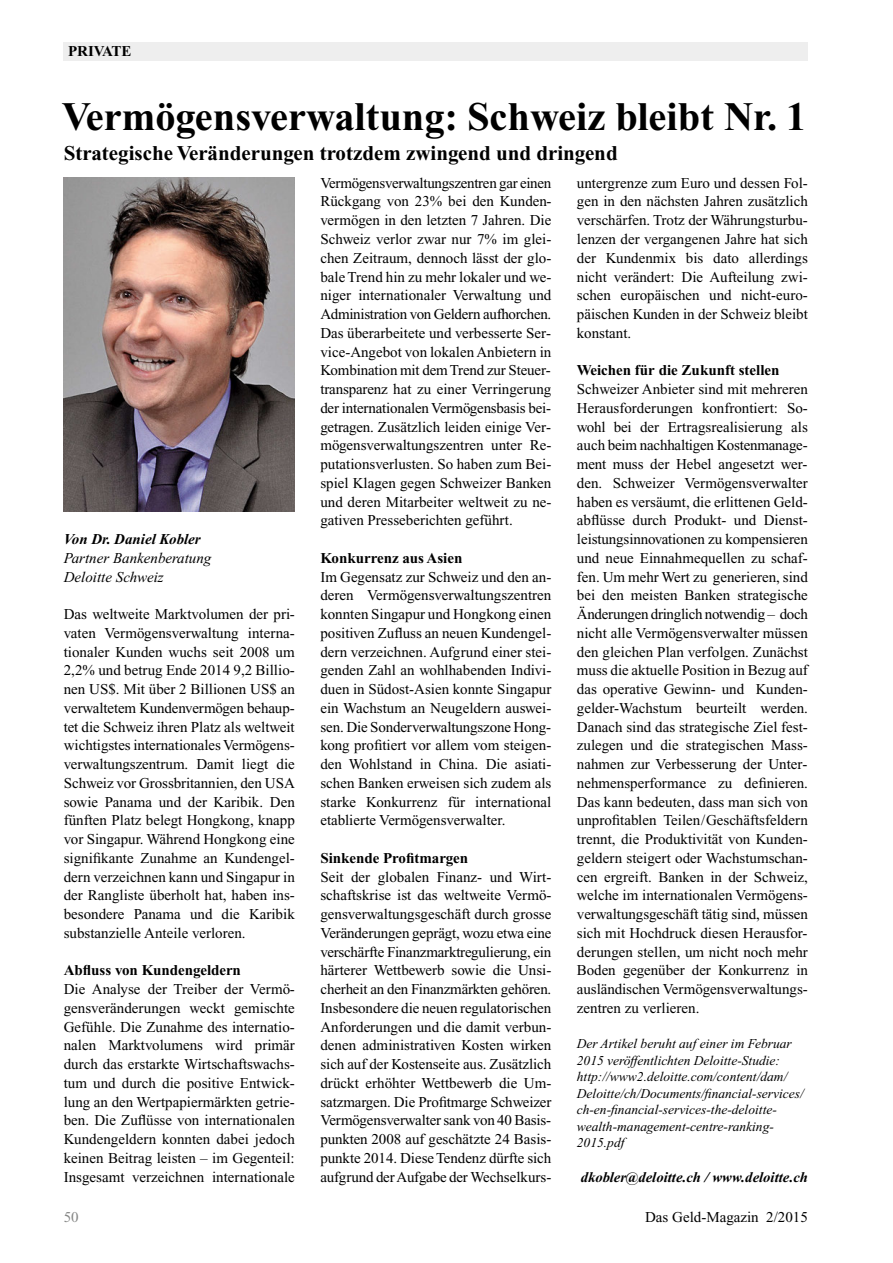
<style>
.page{position:relative;width:893px;height:1263px;background:#fff}
.page>*{position:absolute;margin:0;border:0;box-sizing:border-box;transform-origin:0 0}
.t1{font:700 40.5px "Times New Roman PS Std";color:#000}
.t2{font:700 21px "Times New Roman PS Std";color:#000}
.t3{font:15px/18.8px "Times New Roman PS Std";color:#000;text-align:justify}
.t4{font:700 15px "Times New Roman PS Std";color:#000}
.t5{font:italic 15px/18.8px "Times New Roman PS Std";color:#000}
.t6{font:italic 700 15px "Times New Roman PS Std";color:#000}
.t7{font:15px "Times New Roman PS Std";color:#868786}
.t8{font:italic 700 14.7px "Times New Roman PS Std";color:#000}
.t9{font:italic 13.5px/16.5px "Times New Roman PS Std";color:#000}
</style>
<div class="page">
<div style="left:64px;top:43px;width:744px;height:18px;background:#eee"></div>
<img style="left:64px;top:177px;width:231px;height:334px">
<p class="t4" style="left:68px;top:46px;width:65px">PrIvate</p>
<h1 class="t1" style="left:62px;top:104px;width:746px">vermögensverwaltung: Schweiz bleibt Nr. 1</h1>
<h2 class="t2" style="left:64px;top:146px;width:555px">Strategische veränderungen trotzdem zwingend und dringend</h2>
<p class="t6" style="left:64px;top:534px;width:138px">Von Dr. Daniel Kobler</p>
<p class="t5" style="left:64px;top:550px;width:149px">Partner Bankenberatung<br>Deloitte Schweiz</p>
<p class="t3" style="left:64px;top:606px;width:233px">Das weltweite Marktvolumen der pri&shy;vaten Vermögensverwaltung interna&shy;tionaler Kunden wuchs seit 2008 um 2,2% und betrug Ende 2014 9,2 Billio&shy;nen US$. Mit über 2 Billionen US$ an verwaltetem Kundenvermögen behaup&shy;tet die Schweiz ihren Platz als weltweit wichtigstes internationales Vermögens&shy;verwaltungszentrum. Damit liegt die Schweiz vor Grossbritannien, den USA sowie Panama und der Karibik. Den fünften Platz belegt Hongkong, knapp vor Singapur. Während Hongkong eine signifikante Zunahme an Kundengel&shy;dern verzeichnen kann und Singapur in der Rangliste überholt hat, haben ins&shy;besondere Panama und die Karibik substanzielle Anteile verloren.</p>
<p class="t4" style="left:64px;top:965px;width:179px">abfluss von Kundengeldern</p>
<p class="t3" style="left:64px;top:981px;width:233px">Die Analyse der Treiber der Vermö&shy;gensveränderungen weckt gemischte Gefühle. Die Zunahme des internatio&shy;nalen Marktvolumens wird primär durch das erstarkte Wirtschaftswachs&shy;tum und durch die positive Entwick&shy;lung an den Wertpapiermärkten getrie&shy;ben. Die Zuflüsse von internationalen Kundengeldern konnten dabei jedoch keinen Beitrag leisten – im Gegenteil:<br>Insgesamt verzeichnen internationale</p>
<p class="t3" style="left:320px;top:175px;width:233px">Vermögensverwaltungszentren gar einen Rückgang von 23% bei den Kunden&shy;vermögen in den letzten 7 Jahren. Die Schweiz verlor zwar nur 7% im glei&shy;chen Zeitraum, dennoch lässt der glo&shy;bale Trend hin zu mehr lokaler und we&shy;niger internationaler Verwaltung und Administration von Geldern aufhorchen.<br>Das überarbeitete und verbesserte Ser&shy;vice-Angebot von lokalen Anbietern in Kombination mit dem Trend zur Steuer&shy;transparenz hat zu einer Verringerung der internationalen Vermögensbasis bei&shy;getragen. Zusätzlich leiden einige Ver&shy;mögensverwaltungszentren unter Re&shy;putationsverlusten. So haben zum Bei&shy;spiel Klagen gegen Schweizer Banken und deren Mitarbeiter weltweit zu ne&shy;gativen Presseberichten geführt.</p>
<p class="t4" style="left:320px;top:553px;width:144px">Konkurrenz aus asien</p>
<p class="t3" style="left:320px;top:568px;width:233px">Im Gegensatz zur Schweiz und den an&shy;deren Vermögensverwaltungszentren konnten Singapur und Hongkong einen positiven Zufluss an neuen Kundengel&shy;dern verzeichnen. Aufgrund einer stei&shy;genden Zahl an wohlhabenden Indivi&shy;duen in Südost-Asien konnte Singapur ein Wachstum an Neugeldern auswei&shy;sen. Die Sonderverwaltungszone Hong&shy;kong profitiert vor allem vom steigen&shy;den Wohlstand in China. Die asiati&shy;schen Banken erweisen sich zudem als starke Konkurrenz für international etablierte Vermögensverwalter.</p>
<p class="t4" style="left:320px;top:853px;width:149px">Sinkende Profitmargen</p>
<p class="t3" style="left:320px;top:868px;width:233px">Seit der globalen Finanz- und Wirt&shy;schaftskrise ist das weltweite Vermö&shy;gensverwaltungsgeschäft durch grosse Veränderungen geprägt, wozu etwa eine verschärfte Finanzmarktregulierung, ein härterer Wettbewerb sowie die Unsi&shy;cherheit an den Finanzmärkten gehören.<br>Insbesondere die neuen regulatorischen Anforderungen und die damit verbun&shy;denen administrativen Kosten wirken sich auf der Kostenseite aus. Zusätzlich drückt erhöhter Wettbewerb die Um&shy;satzmargen. Die Profitmarge Schweizer Vermögensverwalter sank von 40 Basis&shy;punkten 2008 auf geschätzte 24 Basis&shy;punkte 2014. Diese Tendenz dürfte sich aufgrund der Aufgabe der Wechselkurs -</p>
<p class="t3" style="left:577px;top:175px;width:233px">untergrenze zum Euro und dessen Fol&shy;gen in den nächsten Jahren zusätzlich verschärfen. Trotz der Währungsturbu&shy;lenzen der vergangenen Jahre hat sich der Kundenmix bis dato allerdings nicht verändert: Die Aufteilung zwi&shy;schen europäischen und nicht-euro - päischen Kunden in der Schweiz bleibt konstant.</p>
<p class="t4" style="left:577px;top:365px;width:204px">Weichen für die Zukunft stellen</p>
<p class="t3" style="left:577px;top:381px;width:233px">Schweizer Anbieter sind mit mehreren Herausforderungen konfrontiert: So&shy;wohl bei der Ertragsrealisierung als auch beim nachhaltigen Kostenmanage&shy;ment muss der Hebel angesetzt wer&shy;den. Schweizer Vermögensverwalter haben es versäumt, die erlittenen Geld&shy;abflüsse durch Produkt- und Dienst&shy;leistungsinnovationen zu kompensieren und neue Einnahmequellen zu schaf&shy;fen. Um mehr Wert zu generieren, sind bei den meisten Banken strategische Änderungen dringlich notwendig – doch nicht alle Vermögensverwalter müssen den gleichen Plan verfolgen. Zunächst muss die aktuelle Position in Bezug auf das operative Gewinn- und Kunden&shy;gelder-Wachstum beurteilt werden.<br>Danach sind das strategische Ziel fest&shy;zulegen und die strategischen Mass&shy;nahmen zur Verbesserung der Unter&shy;nehmensperformance zu definieren.<br>Das kann bedeuten, dass man sich von unprofitablen Teilen/Geschäftsfeldern trennt, die Produktivität von Kunden&shy;geldern steigert oder Wachstumschan&shy;cen ergreift. Banken in der Schweiz, welche im internationalen Vermögens&shy;verwaltungsgeschäft tätig sind, müssen sich mit Hochdruck diesen Herausfor&shy;derungen stellen, um nicht noch mehr Boden gegenüber der Konkurrenz in ausländischen Vermögensverwaltungs&shy;zentren zu verlieren.</p>
<p class="t9" style="left:577px;top:1036px;width:229px">Der Artikel beruht auf einer im Februar 2015 veröffentlichten Deloitte-Studie: http://www2.deloitte.com/content/dam/ Deloitte/ch/Documents/financial-services/ ch-en-financial-services-the-deloitte&shy;wealth-management-centre-ranking-2015.pdf</p>
<p class="t8" style="left:581px;top:1172px;width:229px">dkobler@deloitte.ch / www.deloitte.ch</p>
<p class="t7" style="left:64px;top:1212px;width:16px">50</p>
<p class="t3" style="left:645px;top:1209px;width:164px">Das Geld-Magazin 2/2015</p>
</div>
